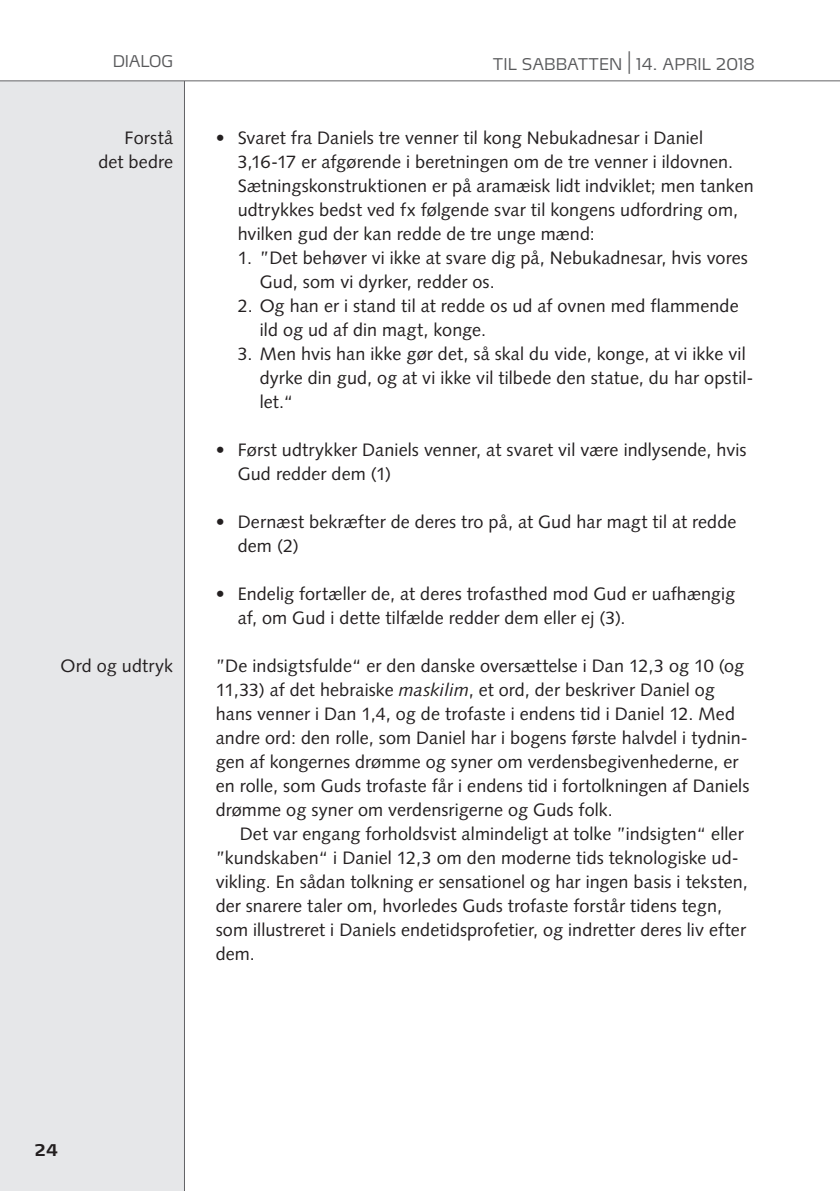
<style>
.page{position:relative;width:840px;height:1191px;background:#fff}
.page>*{position:absolute;margin:0;border:0;box-sizing:border-box;transform-origin:0 0}
.t1{font:18px/24px "Syntax LT Std";letter-spacing:.005em;color:#231f20}
.t2{font:300 16px "Max LF";letter-spacing:.005em;color:#57585a}
.t3{font:700 16px "Max LF";color:#231f20}
.s1{font-size:24px}
.s2{font-style:italic}
</style>
<div class="page">
<div style="left:0;top:0;width:184px;height:1191px;background:#e6e7e9"></div>
<hr style="left:184px;top:0;width:1px;height:1191px;background:#636366">
<div style="left:0;top:0;width:839px;height:81px;background:#fff"></div>
<hr style="left:0;top:80px;width:839px;height:1px;background:#636366">
<p class="t2" style="left:113px;top:55px;width:62px">DIALOG</p>
<p class="t1" style="left:98px;top:127px;width:76px;text-align:right">Forstå det bedre</p>
<p class="t1" style="left:60px;top:655px;width:114px">Ord og udtryk</p>
<p class="t2" style="left:493px;top:58px;width:263px">TIL SABBATTEN <span class="s1">|</span> 14. APRIL 2018</p>
<p class="t1" style="left:237px;top:127px;width:517px;text-indent:-22px">• Svaret fra Daniels tre venner til kong Nebukadnesar i Daniel 3,16-17 er afgørende i beretningen om de tre venner i ildovnen.<br>Sætningskonstruktionen er på aramæisk lidt indviklet; men tanken udtrykkes bedst ved fx følgende svar til kongens udfordring om, hvilken gud der kan redde de tre unge mænd:</p>
<p class="t1" style="left:259px;top:247px;width:489px;text-indent:-22px">1. ”Det behøver vi ikke at svare dig på, Nebukadnesar, hvis vores<br>Gud, som vi dyrker, redder os.</p>
<p class="t1" style="left:259px;top:295px;width:480px;text-indent:-22px">2. Og han er i stand til at redde os ud af ovnen med flammende ild og ud af din magt, konge.</p>
<p class="t1" style="left:259px;top:343px;width:495px;text-indent:-22px">3. Men hvis han ikke gør det, så skal du vide, konge, at vi ikke vil dyrke din gud, og at vi ikke vil tilbede den statue, du har opstil&shy;let.“</p>
<p class="t1" style="left:237px;top:439px;width:510px;text-indent:-22px">• Først udtrykker Daniels venner, at svaret vil være indlysende, hvis<br>Gud redder dem (1)</p>
<p class="t1" style="left:237px;top:511px;width:500px;text-indent:-22px">• Dernæst bekræfter de deres tro på, at Gud har magt til at redde dem (2)</p>
<p class="t1" style="left:237px;top:583px;width:498px;text-indent:-22px">• Endelig fortæller de, at deres trofasthed mod Gud er uafhængig af, om Gud i dette tilfælde redder dem eller ej (3).</p>
<p class="t1" style="left:215px;top:655px;width:535px">”De indsigtsfulde“ er den danske oversættelse i Dan 12,3 og 10 (og 11,33) af det hebraiske <span class="s2">maskilim</span>, et ord, der beskriver Daniel og hans venner i Dan 1,4, og de trofaste i endens tid i Daniel 12. Med andre ord: den rolle, som Daniel har i bogens første halvdel i tydnin&shy;gen af kongernes drømme og syner om verdensbegivenhederne, er en rolle, som Guds trofaste får i endens tid i fortolkningen af Daniels drømme og syner om verdensrigerne og Guds folk.</p>
<p class="t1" style="left:215px;top:823px;width:533px;text-indent:24px">Det var engang forholdsvist almindeligt at tolke ”indsigten“ eller ”kundskaben“ i Daniel 12,3 om den moderne tids teknologiske ud&shy;vikling. En sådan tolkning er sensationel og har ingen basis i teksten, der snarere taler om, hvorledes Guds trofaste forstår tidens tegn, som illustreret i Daniels endetidsprofetier, og indretter deres liv efter dem.</p>
<p class="t3" style="left:35px;top:1144px;width:25px">24</p>
</div>
